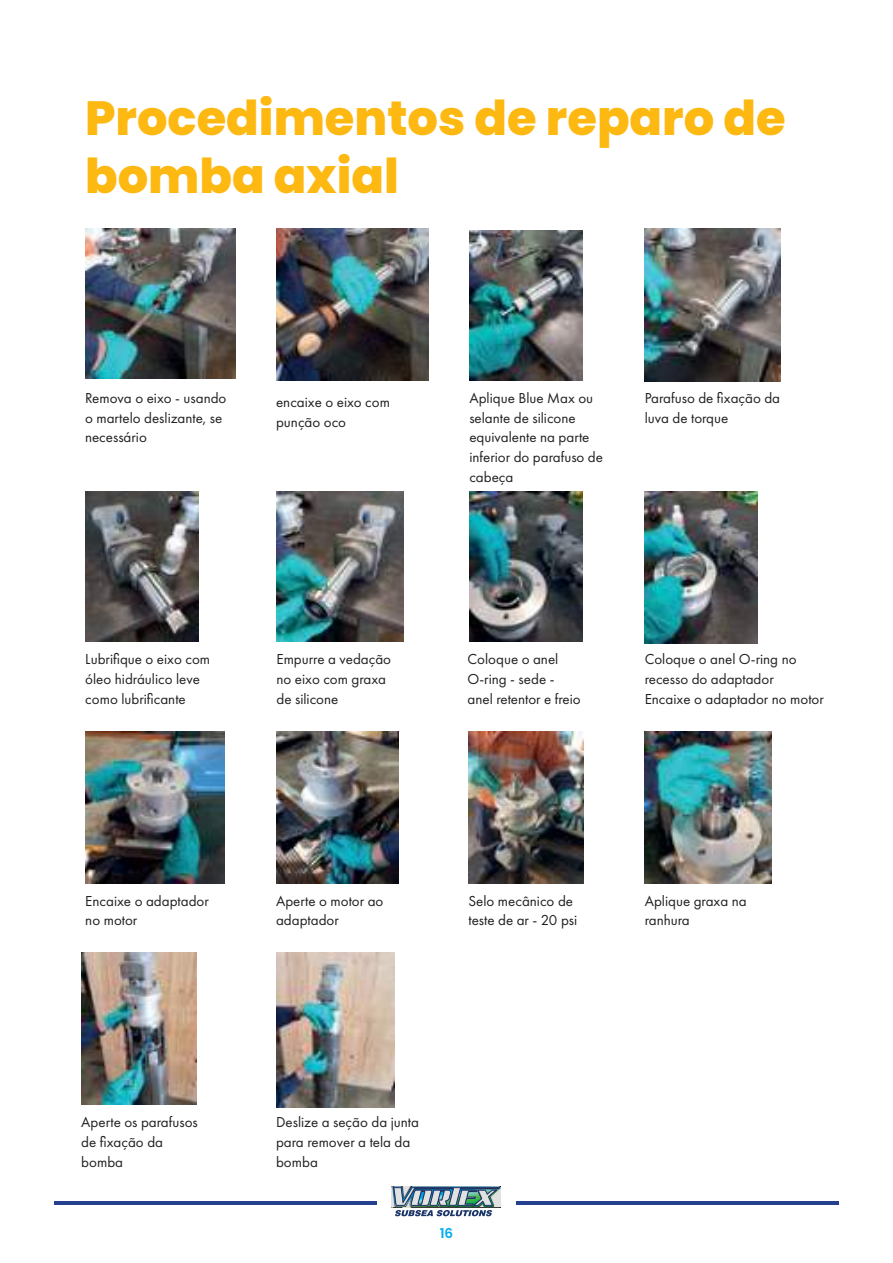
<style>
.page{position:relative;width:893px;height:1263px;background:#fff}
.page>*{position:absolute;margin:0;border:0;box-sizing:border-box;transform-origin:0 0}
.t1{font:800 48px/57.6px "Poppins";color:#fdb812}
.t2{font:15px/19.8px "Futura PT";color:#221f1f}
.t3{font:600 13.5px "Poppins";color:#00adef}
</style>
<div class="page">
<img style="left:392px;top:1186px;width:109px;height:30px">
<hr style="left:54px;top:1201px;width:322px;height:3px;background:#24408e">
<hr style="left:517px;top:1201px;width:322px;height:3px;background:#24408e">
<img style="left:85px;top:228px;width:150px;height:151px">
<img style="left:276px;top:732px;width:122px;height:151px">
<img style="left:468px;top:732px;width:115px;height:151px">
<img style="left:645px;top:732px;width:127px;height:151px">
<img style="left:81px;top:952px;width:115px;height:152px">
<img style="left:276px;top:952px;width:119px;height:156px">
<img style="left:276px;top:228px;width:152px;height:152px">
<img style="left:469px;top:230px;width:113px;height:150px">
<img style="left:645px;top:228px;width:136px;height:153px">
<img style="left:85px;top:491px;width:113px;height:150px">
<img style="left:276px;top:491px;width:128px;height:150px">
<img style="left:469px;top:491px;width:113px;height:150px">
<img style="left:645px;top:491px;width:113px;height:152px">
<img style="left:85px;top:732px;width:140px;height:151px">
<h1 class="t1" style="left:85px;top:89px;width:702px">Procedimentos de reparo de bomba axial</h1>
<p class="t2" style="left:85px;top:388px;width:143px">Remova o eixo - usando o martelo deslizante, se necessário</p>
<p class="t2" style="left:276px;top:393px;width:115px">encaixe o eixo com punção oco</p>
<p class="t2" style="left:469px;top:388px;width:135px">Aplique Blue Max ou selante de silicone equivalente na parte inferior do parafuso de cabeça</p>
<p class="t2" style="left:645px;top:388px;width:137px">Parafuso de fixação da luva de torque</p>
<p class="t2" style="left:85px;top:650px;width:126px">Lubrifique o eixo com óleo hidráulico leve como lubrificante</p>
<p class="t2" style="left:276px;top:650px;width:116px">Empurre a vedação no eixo com graxa de silicone</p>
<p class="t2" style="left:468px;top:650px;width:115px">Coloque o anel<br>O-ring - sede - anel retentor e freio</p>
<p class="t2" style="left:645px;top:650px;width:181px">Coloque o anel O-ring no recesso do adaptador<br>Encaixe o adaptador no motor</p>
<p class="t2" style="left:85px;top:891px;width:125px">Encaixe o adaptador no motor</p>
<p class="t2" style="left:276px;top:891px;width:109px">Aperte o motor ao adaptador</p>
<p class="t2" style="left:468px;top:891px;width:110px">Selo mecânico de teste de ar - 20 psi</p>
<p class="t2" style="left:645px;top:891px;width:104px">Aplique graxa na ranhura</p>
<p class="t2" style="left:81px;top:1112px;width:118px">Aperte os parafusos de fixação da bomba</p>
<p class="t2" style="left:276px;top:1112px;width:144px">Deslize a seção da junta para remover a tela da bomba</p>
<p class="t3" style="left:440px;top:1225px;width:15px">16</p>
</div>
